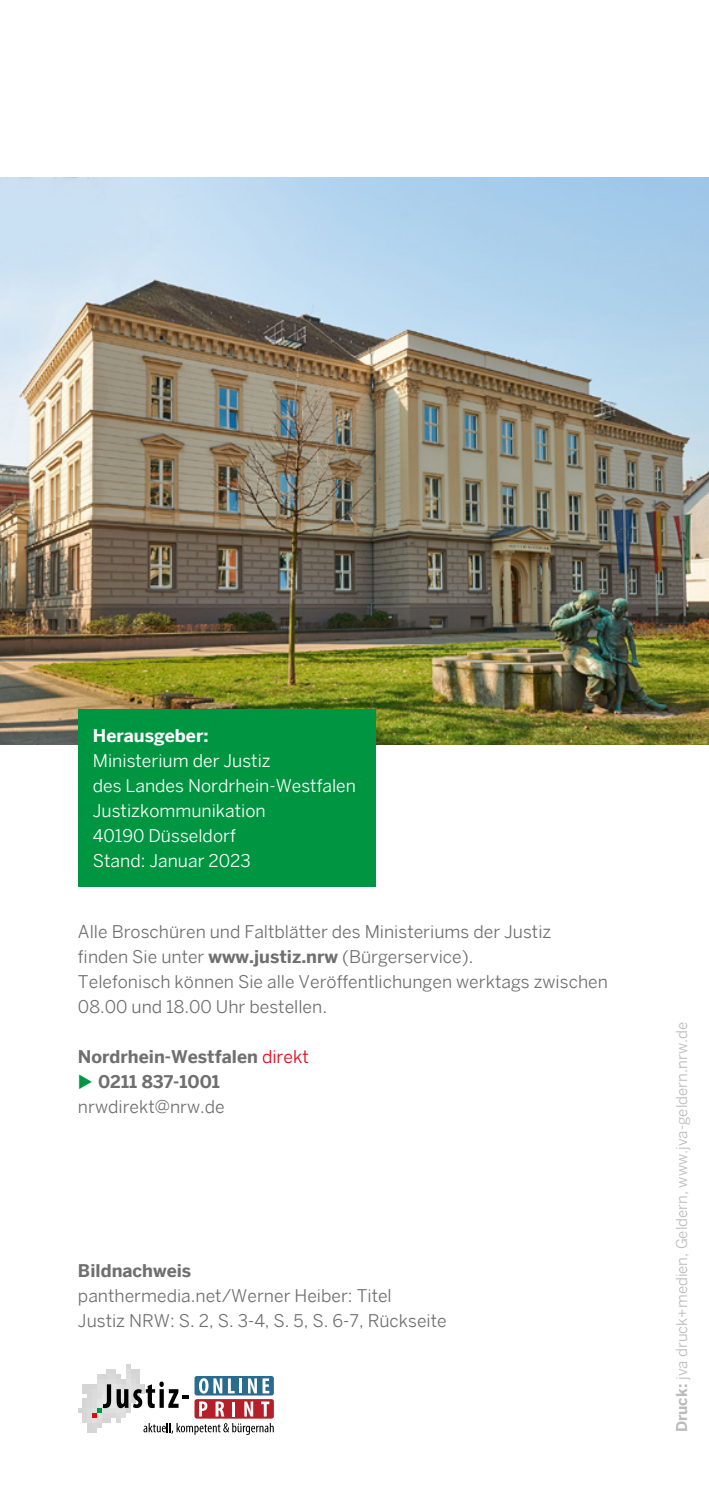
<style>
.page{position:relative;width:709px;height:1489px;background:#fff}
.page>*{position:absolute;margin:0;border:0;box-sizing:border-box;transform-origin:0 0}
.t1{font:17.5px/25px "Benton Sans";color:#706f6f}
.t2{font:17.5px/25px "Benton Sans";color:#fff}
.t3{font:700 17.5px "Benton Sans";color:#706f6f}
.t4{font:700 17.5px "Benton Sans";color:#fff}
.t5{font:15px "Benton Sans";color:#bcbcbc}
.s1{font-weight:700}
.s2{font-weight:400;color:#e30613}
.s3{color:#009641}
</style>
<div class="page">
<img style="left:0;top:177px;width:709px;height:567px">
<div style="left:78px;top:709px;width:298px;height:177px;background:#009641"></div>
<svg style="left:78px;top:1364px;width:196px;height:70px"></svg>
<p class="t4" style="left:93px;top:725px;width:117px">Herausgeber:</p>
<p class="t2" style="left:93px;top:748px;width:265px">Ministerium der Justiz<br>des Landes Nordrhein-Westfalen<br>Justizkommunikation<br>40190 Düsseldorf<br>Stand: Januar 2023</p>
<p class="t1" style="left:78px;top:919px;width:531px">Alle Broschüren und Faltblätter des Ministeriums der Justiz<br>finden Sie unter <span class="s1">www.justiz.nrw</span> (Bürgerservice).<br>Telefonisch können Sie alle Veröffentlichungen werktags zwischen 08.00 und 18.00 Uhr bestellen.</p>
<p class="t3" style="left:78px;top:1046px;width:232px">Nordrhein-Westfalen <span class="s2">direkt</span></p>
<p class="t1" style="left:78px;top:1069px;width:148px"><span class="s3">◆</span> <span class="s1">0211 837-1001 </span>nrwdirekt@nrw.de</p>
<p class="t3" style="left:78px;top:1260px;width:115px">Bildnachweis</p>
<p class="t1" style="left:78px;top:1283px;width:370px">panthermedia.net/Werner Heiber: Titel<br>Justiz NRW: S. 2, S. 3-4, S. 5, S. 6-7, Rückseite</p>
<p class="t5" style="left:673px;top:1431px;width:411px;rotate:-90deg"><span class="s1">Druck:</span> jva druck+medien, Geldern, www.jva-geldern.nrw.de</p>
</div>
